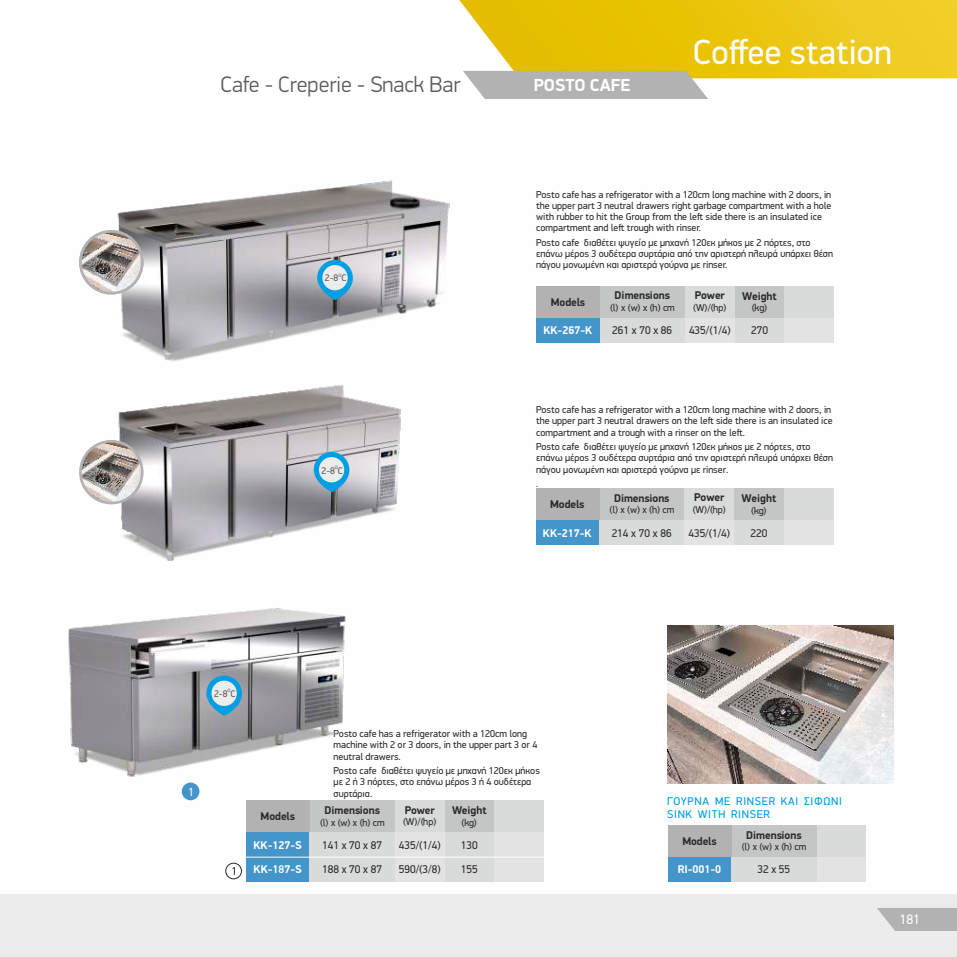
<style>
.page{position:relative;width:957px;height:957px;background:#fff}
.page>*{position:absolute;margin:0;border:0;box-sizing:border-box;transform-origin:0 0}
.t1{font:35.12px "PF Din Display Pro";color:#fefefe}
.t2{font:300 22.5px "PF Din Display Pro";color:#5c5b5b}
.t3{font:700 17.5px "PF Din Display Pro";color:#fefefe}
.t4{font:13.75px "PF Din Display Pro";color:#fefefe}
.t5{font:11.88px "PF Din Display Pro";color:#fefefe}
.t6{font:700 11.25px "PF Din Display Pro";color:#2a2a29}
.t7{font:11.25px "PF Din Display Pro";color:#2a2a29}
.t8{font:700 11.25px "PF Din Display Pro";color:#fefefe}
.t9{font:11.25px/12.6px "PF Din Display Pro";letter-spacing:.06em;color:#009ee2}
.t10{font:10px/11.2px "PF Din Display Pro";color:#2a2a29}
.t11{font:9.62px "PF Din Display Pro";color:#5c5b5b}
.t12{font:4.88px "PF Din Display Pro";color:#5c5b5b}
</style>
<div class="page">
<div style="left:0;top:553px;width:957px;height:404px;background:#ececec"></div>
<svg style="left:459px;top:0;width:498px;height:78px;background:#ebc71b"></svg>
<svg style="left:463px;top:71px;width:245px;height:28px;background:#b8b7b4"></svg>
<svg style="left:877px;top:908px;width:80px;height:23px;background:#b8b8b9"></svg>
<div style="left:0;top:122px;width:957px;height:771px;background:#fefefe"></div>
<img style="left:668px;top:625px;width:225px;height:159px">
<div style="left:668px;top:857px;width:63px;height:25px;background:#4495ca"></div>
<div style="left:816px;top:857px;width:50px;height:25px;background:#e3e3e4"></div>
<div style="left:731px;top:857px;width:85px;height:25px;background:#d9dada"></div>
<div style="left:816px;top:825px;width:50px;height:32px;background:#d9dada"></div>
<div style="left:731px;top:825px;width:85px;height:32px;background:#c4c5c5"></div>
<div style="left:668px;top:825px;width:63px;height:32px;background:#b2b2b3"></div>
<div style="left:246px;top:832px;width:64px;height:25px;background:#4495ca"></div>
<div style="left:246px;top:857px;width:64px;height:25px;background:#4495ca"></div>
<div style="left:444px;top:832px;width:50px;height:25px;background:#d9dada"></div>
<div style="left:444px;top:857px;width:50px;height:25px;background:#d9dada"></div>
<div style="left:494px;top:832px;width:50px;height:25px;background:#e3e3e4"></div>
<div style="left:494px;top:857px;width:50px;height:25px;background:#e3e3e4"></div>
<div style="left:310px;top:832px;width:85px;height:25px;background:#d9dada"></div>
<div style="left:310px;top:857px;width:85px;height:25px;background:#d9dada"></div>
<div style="left:444px;top:800px;width:50px;height:32px;background:#c4c5c5"></div>
<div style="left:494px;top:800px;width:50px;height:32px;background:#d9dada"></div>
<div style="left:310px;top:800px;width:85px;height:32px;background:#c4c5c5"></div>
<div style="left:246px;top:800px;width:64px;height:32px;background:#b2b2b3"></div>
<div style="left:395px;top:832px;width:49px;height:25px;background:#e3e3e4"></div>
<div style="left:395px;top:857px;width:49px;height:25px;background:#e3e3e4"></div>
<div style="left:395px;top:800px;width:49px;height:32px;background:#d9dada"></div>
<hr style="left:246px;top:856px;width:298px;height:1px;background:#fefefe">
<div style="left:536px;top:318px;width:64px;height:25px;background:#4495ca"></div>
<div style="left:734px;top:318px;width:50px;height:25px;background:#d9dada"></div>
<div style="left:784px;top:318px;width:50px;height:25px;background:#e3e3e4"></div>
<div style="left:600px;top:318px;width:85px;height:25px;background:#d9dada"></div>
<div style="left:734px;top:286px;width:50px;height:32px;background:#c4c5c5"></div>
<div style="left:784px;top:286px;width:50px;height:32px;background:#d9dada"></div>
<div style="left:600px;top:286px;width:85px;height:32px;background:#c4c5c5"></div>
<div style="left:536px;top:286px;width:64px;height:32px;background:#b2b2b3"></div>
<div style="left:685px;top:318px;width:49px;height:25px;background:#e3e3e4"></div>
<div style="left:685px;top:286px;width:49px;height:32px;background:#d9dada"></div>
<div style="left:535px;top:520px;width:64px;height:25px;background:#4495ca"></div>
<div style="left:734px;top:520px;width:50px;height:25px;background:#d9dada"></div>
<div style="left:784px;top:520px;width:49px;height:25px;background:#e3e3e4"></div>
<div style="left:599px;top:520px;width:85px;height:25px;background:#d9dada"></div>
<div style="left:734px;top:488px;width:50px;height:32px;background:#c4c5c5"></div>
<div style="left:784px;top:488px;width:49px;height:32px;background:#d9dada"></div>
<div style="left:599px;top:488px;width:85px;height:32px;background:#c4c5c5"></div>
<div style="left:535px;top:488px;width:64px;height:32px;background:#b2b2b3"></div>
<div style="left:684px;top:520px;width:50px;height:25px;background:#e3e3e4"></div>
<div style="left:684px;top:488px;width:50px;height:32px;background:#d9dada"></div>
<img style="left:68px;top:608px;width:278px;height:169px">
<img style="left:112px;top:385px;width:289px;height:176px">
<img style="left:111px;top:180px;width:339px;height:181px">
<svg style="left:314px;top:452px;width:36px;height:40px"></svg>
<div style="left:319px;top:457px;width:25px;height:25px;background:#ececec;border-radius:50%"></div>
<svg style="left:206px;top:675px;width:36px;height:40px"></svg>
<div style="left:211px;top:680px;width:26px;height:26px;background:#ececec;border-radius:50%"></div>
<img style="left:80px;top:231px;width:62px;height:62px;border-radius:50%">
<div style="left:79px;top:230px;width:65px;height:64px;border:3px solid #b2b2b3;border-radius:50%"></div>
<img style="left:80px;top:441px;width:62px;height:62px;border-radius:50%">
<div style="left:79px;top:440px;width:65px;height:64px;border:3px solid #b2b2b3;border-radius:50%"></div>
<svg style="left:317px;top:260px;width:36px;height:40px"></svg>
<div style="left:322px;top:265px;width:26px;height:25px;background:#ececec;border-radius:50%"></div>
<div style="left:182px;top:782px;width:17px;height:18px;background:#4495ca;border-radius:50%"></div>
<div style="left:225px;top:862px;width:17px;height:17px;border:1px solid #2a2a29;border-radius:50%"></div>
<svg style="left:232px;top:867px;width:3px;height:8px"></svg>
<h2 class="t2" style="left:220px;top:75px;width:241px">Cafe - Creperie - Snack Bar</h2>
<p class="t12" style="left:338px;top:273px;width:4px">O</p>
<p class="t11" style="left:325px;top:274px;width:23px">2-8 C</p>
<p class="t12" style="left:335px;top:465px;width:4px">O</p>
<p class="t11" style="left:321px;top:466px;width:23px">2-8 C</p>
<h3 class="t3" style="left:534px;top:78px;width:98px">POSTO CAFE</h3>
<h1 class="t1" style="left:692px;top:37px;width:201px">Coffee station</h1>
<p class="t10" style="left:536px;top:189px;width:297px">Posto cafe has a refrigerator with a 120cm long machine with 2 doors, in the upper part 3 neutral drawers right garbage compartment with a hole with rubber to hit the Group from the leſt side there is an insulated ice compartment and leſt trough with rinser.</p>
<p class="t10" style="left:536px;top:238px;width:298px">Posto cafe διαθέτει ψυγείο µε µηχανή 120εκ µήκος µε 2 πόρτες, στο επάνω µέρος 3 ουδέτερα συρτάρια από την αριστερή πλευρά υπάρχει θέση πάγου µονωµένη και αριστερά γούρνα µε rinser.</p>
<p class="t6" style="left:551px;top:297px;width:36px">Models</p>
<p class="t6" style="left:614px;top:291px;width:57px">Dimensions</p>
<p class="t10" style="left:610px;top:303px;width:66px">(l) x (w) x (h) cm</p>
<p class="t6" style="left:695px;top:290px;width:32px">Power</p>
<p class="t10" style="left:693px;top:302px;width:35px">(W)/(hp)</p>
<p class="t6" style="left:742px;top:291px;width:36px">Weight</p>
<p class="t10" style="left:751px;top:303px;width:17px">(kg)</p>
<p class="t8" style="left:543px;top:326px;width:50px">KK-267-K</p>
<p class="t7" style="left:612px;top:326px;width:61px">261 x 70 x 86</p>
<p class="t7" style="left:689px;top:326px;width:43px">435/(1/4)</p>
<p class="t7" style="left:751px;top:326px;width:18px">270</p>
<p class="t10" style="left:536px;top:405px;width:298px">Posto cafe has a refrigerator with a 120cm long machine with 2 doors, in the upper part 3 neutral drawers on the leſt side there is an insulated ice compartment and a trough with a rinser on the leſt.</p>
<p class="t10" style="left:536px;top:442px;width:298px">Posto cafe διαθέτει ψυγείο µε µηχανή 120εκ µήκος µε 2 πόρτες, στο επάνω µέρος 3 ουδέτερα συρτάρια από την αριστερή πλευρά υπάρχει θέση πάγου µονωµένη και αριστερά γούρνα µε rinser.</p>
<p class="t10" style="left:536px;top:479px;width:4px">.</p>
<p class="t6" style="left:550px;top:500px;width:36px">Models</p>
<p class="t6" style="left:614px;top:493px;width:57px">Dimensions</p>
<p class="t10" style="left:609px;top:505px;width:66px">(l) x (w) x (h) cm</p>
<p class="t6" style="left:694px;top:493px;width:32px">Power</p>
<p class="t10" style="left:692px;top:505px;width:35px">(W)/(hp)</p>
<p class="t6" style="left:741px;top:494px;width:36px">Weight</p>
<p class="t10" style="left:751px;top:505px;width:17px">(kg)</p>
<p class="t8" style="left:543px;top:528px;width:50px">KK-217-K</p>
<p class="t7" style="left:612px;top:528px;width:61px">214 x 70 x 86</p>
<p class="t7" style="left:688px;top:528px;width:43px">435/(1/4)</p>
<p class="t7" style="left:750px;top:528px;width:18px">220</p>
<p class="t5" style="left:188px;top:786px;width:7px">1</p>
<p class="t12" style="left:227px;top:688px;width:4px">O</p>
<p class="t11" style="left:214px;top:690px;width:23px">2-8 C</p>
<p class="t6" style="left:261px;top:812px;width:36px">Models</p>
<p class="t8" style="left:253px;top:840px;width:50px">KK-127-S</p>
<p class="t8" style="left:254px;top:865px;width:50px">KK-187-S</p>
<p class="t10" style="left:334px;top:729px;width:205px">Posto cafe has a refrigerator with a 120cm long machine with 2 or 3 doors, in the upper part 3 or 4 neutral drawers.</p>
<p class="t10" style="left:334px;top:766px;width:208px">Posto cafe διαθέτει ψυγείο µε µηχανή 120εκ µήκος µε 2 ή 3 πόρτες, στο επάνω µέρος 3 ή 4 ουδέτερα συρτάρια.</p>
<p class="t6" style="left:324px;top:805px;width:57px">Dimensions</p>
<p class="t10" style="left:320px;top:817px;width:66px">(l) x (w) x (h) cm</p>
<p class="t7" style="left:322px;top:840px;width:61px">141 x 70 x 87</p>
<p class="t7" style="left:322px;top:865px;width:61px">188 x 70 x 87</p>
<p class="t6" style="left:405px;top:805px;width:32px">Power</p>
<p class="t10" style="left:403px;top:817px;width:35px">(W)/(hp)</p>
<p class="t7" style="left:399px;top:840px;width:43px">435/(1/4)</p>
<p class="t7" style="left:399px;top:865px;width:43px">590/(3/8)</p>
<p class="t6" style="left:452px;top:806px;width:36px">Weight</p>
<p class="t10" style="left:461px;top:817px;width:17px">(kg)</p>
<p class="t7" style="left:461px;top:840px;width:18px">130</p>
<p class="t7" style="left:461px;top:865px;width:18px">155</p>
<p class="t9" style="left:667px;top:796px;width:176px">ΓΟΥΡΝΑ ΜΕ RINSER ΚΑΙ ΣΙΦΩΝΙ<br>SINK WITH RINSER</p>
<p class="t6" style="left:682px;top:837px;width:36px">Models</p>
<p class="t6" style="left:746px;top:830px;width:57px">Dimensions</p>
<p class="t10" style="left:742px;top:842px;width:66px">(l) x (w) x (h) cm</p>
<p class="t8" style="left:677px;top:865px;width:45px">RI-001-0</p>
<p class="t7" style="left:757px;top:865px;width:34px">32 x 55</p>
<h3 class="t4" style="left:899px;top:914px;width:22px">181</h3>
</div>
